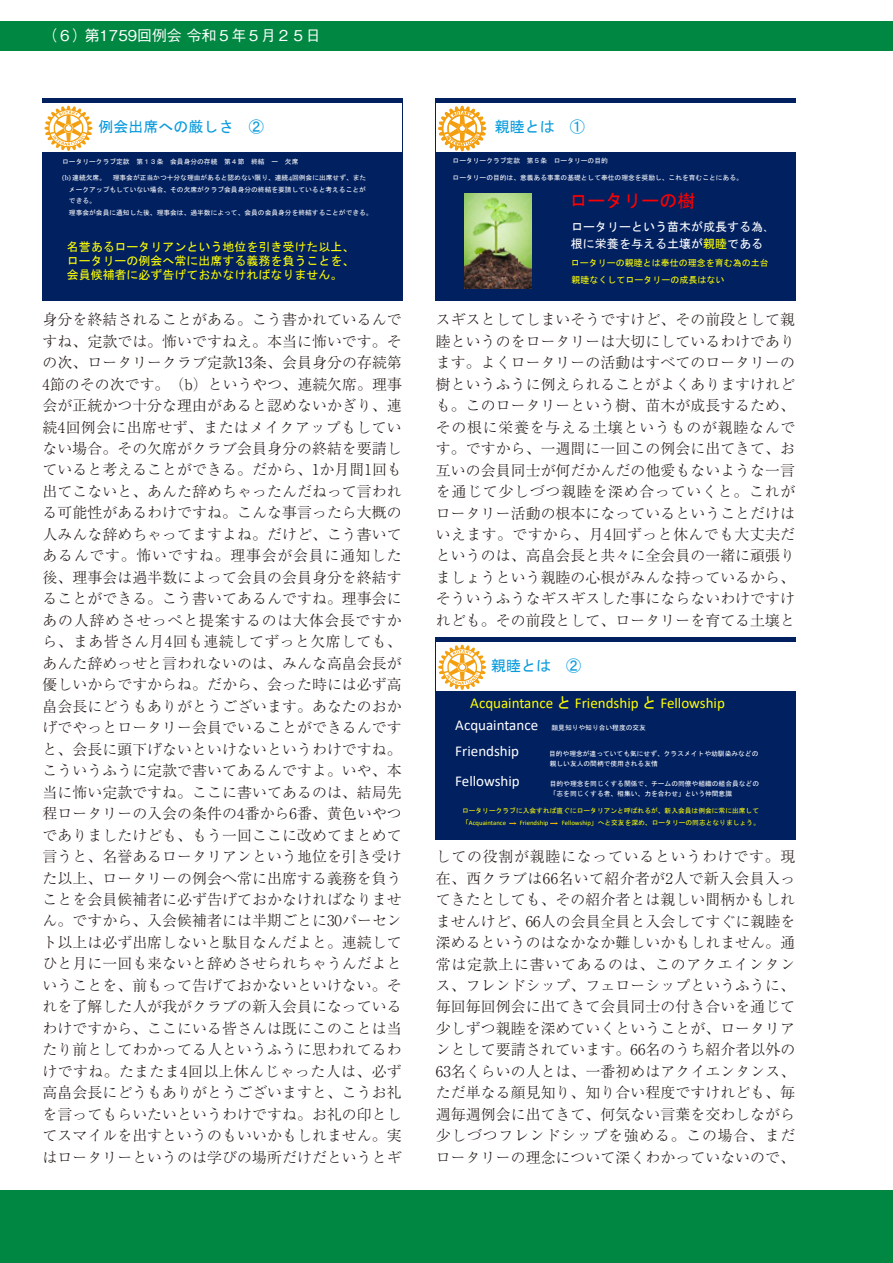
<style>
.page{position:relative;width:893px;height:1263px;background:#fff}
.page>*{position:absolute;margin:0;border:0;box-sizing:border-box;transform-origin:0 0}
.t1{font:18px "MS Gothic";color:#f00}
.t2{font:15px "Calibri";color:#ff0}
.t3{font:15px "Calibri";color:#fff}
.t4{font:15px "MS Gothic";color:#099bdd}
.t5{font:300 14.85px/21.5px "Ryumin Pro";letter-spacing:.005em;color:#221815;text-align:justify}
.t6{font:500 14.85px "Gothic BBB Pro";color:#fff}
.t7{font:12px/14.4px "MS Gothic";color:#ff0;text-align:justify}
.t8{font:12px/16.8px "MS Gothic";color:#fff}
.t9{font:9px/16.6px "MS Gothic";color:#ff0}
.t10{font:9px "MS Gothic";color:#fff}
.t11{font:6.75px/11.9px "MS Gothic";color:#fff}
.t12{font:6.75px/12.1px "MS Gothic";color:#ff0;text-align:right}
.t13{font:6.75px "Calibri";color:#ff0}
.s1{font-family:"Georgia"}
.s2{color:#ff0}
.s3{font-family:"MS Gothic"}
.s4{font-family:"Calibri"}
</style>
<div class="page">
<div style="left:0;top:1191px;width:893px;height:72px;background:#008842"></div>
<div style="left:0;top:21px;width:893px;height:30px;background:#008842"></div>
<div style="left:436px;top:637px;width:360px;height:202px;background:#002060"></div>
<div style="left:436px;top:642px;width:360px;height:49px;background:#fff"></div>
<svg style="left:438px;top:645px;width:48px;height:45px"></svg>
<svg style="left:509px;top:822px;width:8px;height:2px"></svg>
<svg style="left:550px;top:822px;width:8px;height:2px"></svg>
<div style="left:42px;top:98px;width:360px;height:202px;background:#002060"></div>
<div style="left:42px;top:103px;width:360px;height:49px;background:#fff"></div>
<svg style="left:45px;top:106px;width:47px;height:45px"></svg>
<div style="left:436px;top:98px;width:360px;height:202px;background:#002060"></div>
<div style="left:436px;top:103px;width:360px;height:49px;background:#fff"></div>
<img style="left:464px;top:193px;width:68px;height:95px">
<svg style="left:438px;top:106px;width:48px;height:45px"></svg>
<p class="t6" style="left:43px;top:24px;width:46px">（６）</p>
<p class="t6" style="left:85px;top:24px;width:237px">第1759回例会令和５年５月２５日</p>
<p class="t4" style="left:99px;top:120px;width:137px">例会出席への厳しさ</p>
<p class="t4" style="left:249px;top:120px;width:17px">2</p>
<p class="t4" style="left:495px;top:120px;width:62px">親睦とは</p>
<p class="t4" style="left:570px;top:120px;width:17px">1</p>
<p class="t11" style="left:62px;top:155px;width:69px">ロータリークラブ定款</p>
<p class="t11" style="left:113px;top:172px;width:255px">理事会が正当かつ十分な理由があると認めない限り、連続<span class="s1">4</span>回例会に出席せず、また</p>
<p class="t11" style="left:136px;top:155px;width:28px">第１３条</p>
<p class="t11" style="left:170px;top:155px;width:49px">会員身分の存続</p>
<p class="t11" style="left:224px;top:155px;width:22px">第４節</p>
<p class="t11" style="left:251px;top:155px;width:15px">終結</p>
<p class="t11" style="left:285px;top:155px;width:15px">欠席</p>
<p class="t11" style="left:271px;top:155px;width:8px">ー</p>
<p class="t11" style="left:69px;top:172px;width:305px;text-indent:-7px"><span class="s1">)b(</span> 連続欠席。<br>メークアップもしていない場合、その欠席がクラブ会員身分の終結を要請していると考えることができる。<br>理事会が会員に通知した後、理事会は、過半数によって、会員の会員身分を終結することができる。</p>
<p class="t7" style="left:67px;top:239px;width:289px">名誉あるロータリアンという地位を引き受けた以上、ロータリーの例会へ常に出席する義務を負うことを、会員候補者に必ず告げておかなければなりません。</p>
<p class="t11" style="left:453px;top:155px;width:69px">ロータリークラブ定款</p>
<p class="t11" style="left:453px;top:171px;width:292px">ロータリーの目的は、意義ある事業の基礎として奉仕の理念を奨励し、これを育むことにある。</p>
<p class="t1" style="left:569px;top:191px;width:127px">ロータリーの樹</p>
<p class="t11" style="left:527px;top:155px;width:22px">第５条</p>
<p class="t11" style="left:554px;top:155px;width:55px">ロータリーの目的</p>
<p class="t8" style="left:571px;top:218px;width:194px">ロータリーという苗木が成長する為根に栄養を与える土壌が<span class="s2">親睦</span>である</p>
<p class="t9" style="left:571px;top:254px;width:199px">ロータリーの親睦とは奉仕の理念を育む為の土台親睦なくしてロータリーの成長はない</p>
<p class="t10" style="left:763px;top:223px;width:10px">、</p>
<p class="t5" style="left:43px;top:308px;width:361px">身分を終結されることがある。こう書かれているんですね、定款では。怖いですねえ。本当に怖いです。その次、ロータリークラブ定款13条、会員身分の存続第4節のその次です。（）b というやつ、連続欠席。理事会が正統かつ十分な理由があると認めないかぎり、連続4回例会に出席せず、またはメイクアップもしていない場合。その欠席がクラブ会員身分の終結を要請していると考えることができる。だから、1か月間1回も出てこないと、あんた辞めちゃったんだねって言われる可能性があるわけですね。こんな事言ったら大概の人みんな辞めちゃってますよね。だけど、こう書いてあるんです。怖いですね。理事会が会員に通知した後、理事会は過半数によって会員の会員身分を終結することができる。こう書いてあるんですね。理事会にあの人辞めさせっぺと提案するのは大体会長ですから、まあ皆さん月4回も連続してずっと欠席しても、あんた辞めっせと言われないのは、みんな高畠会長が優しいからですからね。だから、会った時には必ず高畠会長にどうもありがとうございます。あなたのおかげでやっとロータリー会員でいることができるんですと、会長に頭下げないといけないというわけですね。こういうふうに定款で書いてあるんですよ。いや、本当に怖い定款ですね。ここに書いてあるのは、結局先程ロータリーの入会の条件の4番から番6 、黄色いやつでありましたけども、もう一回ここに改めてまとめて言うと、名誉あるロータリアンという地位を引き受けた以上、ロータリーの例会へ常に出席する義務を負うことを会員候補者に必ず告げておかなければなりません。ですから、入会候補者には半期ごとに30パーセント以上は必ず出席しないと駄目なんだよと。連続してひと月に一回も来ないと辞めさせられちゃうんだよということを、前もって告げておかないといけない。それを了解した人が我がクラブの新入会員になっているわけですから、ここにいる皆さんは既にこのことは当たり前としてわかってる人というふうに思われてるわけですね。たまたま4回以上休んじゃった人は、必ず高畠会長にどうもありがとうございますと、こうお礼を言ってもらいたいというわけですね。お礼の印としてスマイルを出すというのもいいかもしれません。実はロータリーというのは学びの場所だけだというとギ</p>
<p class="t5" style="left:436px;top:308px;width:361px">スギスとしてしまいそうですけど、その前段として親睦というのをロータリーは大切にしているわけであります。よくロータリーの活動はすべてのロータリーの樹というふうに例えられることがよくありますけれども。このロータリーという樹、苗木が成長するため、その根に栄養を与える土壌というものが親睦なんです。ですから、一週間に一回この例会に出てきて、お互いの会員同士が何だかんだの他愛もないような一言を通じて少しづつ親睦を深め合っていくと。これがロータリー活動の根本になっているということだけはいえます。ですから、月4回ずっと休んでも大丈夫だというのは、高畠会長と共々に全会員の一緒に頑張りましょうという親睦の心根がみんな持っているから、そういうふうなギスギスした事にならないわけですけれども。その前段として、ロータリーを育てる土壌と</p>
<p class="t4" style="left:566px;top:658px;width:17px">2</p>
<p class="t4" style="left:491px;top:658px;width:62px">親睦とは</p>
<p class="t2" style="left:470px;top:692px;width:256px">Acquaintance <span class="s3">と</span> Friendship <span class="s3">と</span> Fellowship</p>
<p class="t11" style="left:552px;top:721px;width:96px">顔見知りや知り合い程度の交友</p>
<p class="t3" style="left:455px;top:714px;width:84px">Acquaintance</p>
<p class="t3" style="left:455px;top:741px;width:65px">Friendship</p>
<p class="t11" style="left:549px;top:748px;width:211px">目的や理念が違っていても気にせず、クラスメイトや幼馴染みなどの</p>
<p class="t11" style="left:550px;top:758px;width:109px">親しい友人の間柄で使用される友情</p>
<p class="t11" style="left:550px;top:778px;width:211px">目的や理念を同じくする関係で、チームの同僚や組織の組合員などの</p>
<p class="t3" style="left:455px;top:771px;width:66px">Fellowship</p>
<p class="t11" style="left:550px;top:788px;width:184px">「志を同じくする者、相集い、力を合わせ」という仲間意識</p>
<p class="t12" style="left:462px;top:804px;width:299px">ロータリークラブに入会すれば直ぐにロータリアンと呼ばれるが、新入会員は例会に常に出席して<br><span class="s4">Fellowship</span>」へと交友を深め、ロータリーの同志となりましょう。</p>
<p class="t13" style="left:462px;top:818px;width:46px"><span class="s3">「</span>Acquaintance</p>
<p class="t13" style="left:520px;top:818px;width:30px">Friendship</p>
<p class="t5" style="left:436px;top:845px;width:361px">しての役割が親睦になっているというわけです。現在、西クラブは66名いて紹介者が2人で新入会員入ってきたとしても、その紹介者とは親しい間柄かもしれませんけど、66人の会員全員と入会してすぐに親睦を深めるというのはなかなか難しいかもしれません。通常は定款上に書いてあるのは、このアクエインタンス、フレンドシップ、フェローシップというふうに、毎回毎回例会に出てきて会員同士の付き合いを通じて少しずつ親睦を深めていくということが、ロータリアンとして要請されています。66名のうち紹介者以外の63名くらいの人とは、一番初めはアクイエンタンス、ただ単なる顔見知り、知り合い程度ですけれども、毎週毎週例会に出てきて、何気ない言葉を交わしながら少しづつフレンドシップを強める。この場合、まだロータリーの理念について深くわかっていないので、</p>
</div>
